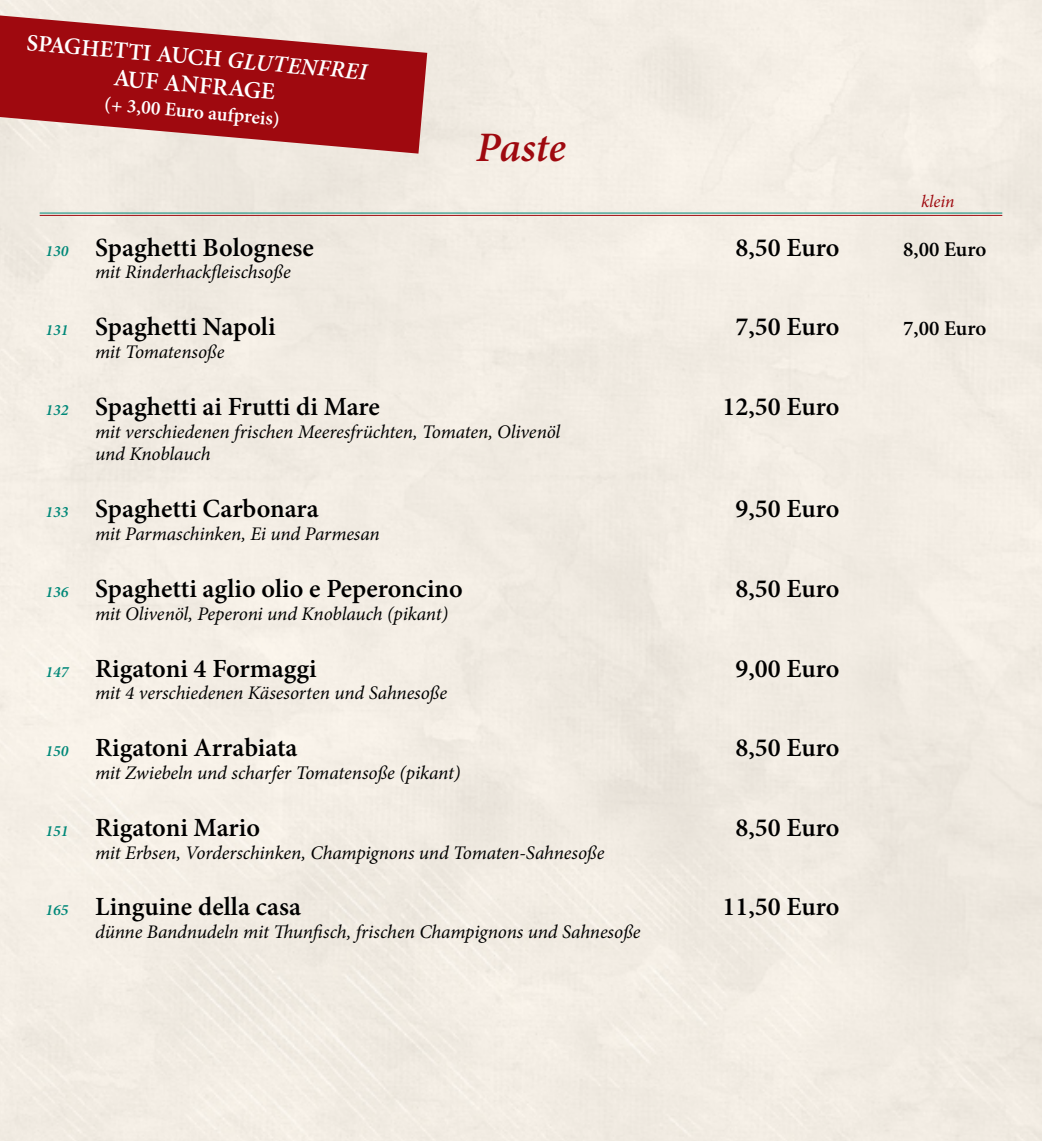
<style>
.page{position:relative;width:1042px;height:1141px;background:#fff}
.page>*{position:absolute;margin:0;border:0;box-sizing:border-box;transform-origin:0 0}
.t1{font:italic 600 42px "Minion Pro";letter-spacing:-.01em;color:#9f090f}
.t2{font:600 26.25px "Minion Pro";color:#000}
.t3{font:600 24.15px "Minion Pro";color:#fff}
.t4{font:600 23.45px "Minion Pro";color:#fff}
.t5{font:600 21px "Minion Pro";letter-spacing:-.005em;color:#000}
.t6{font:600 19.6px "Minion Pro";color:#fff}
.t7{font:italic 19.25px/22.8px "Minion Pro";letter-spacing:-.01em;color:#000}
.t8{font:italic 17.5px "Minion Pro";letter-spacing:-.005em;color:#9f090f}
.s1{font-style:italic}
.s2{font-style:italic;font-size:15.75px;color:#008878}
</style>
<div class="page">
<hr style="left:40px;top:213px;width:962px;height:1px;background:#008878">
<hr style="left:40px;top:215px;width:962px;height:1px;background:#9f090f">
<svg style="left:0;top:15px;width:427px;height:139px;background:#b54648"></svg>
<p class="t4" style="left:28px;top:26px;width:343px;rotate:5deg">SPAGHETTI AUCH <span class="s1">GLUTENFREI</span></p>
<p class="t3" style="left:115px;top:61px;width:163px;rotate:5deg">AUF ANFRAGE</p>
<p class="t6" style="left:106px;top:90px;width:178px;rotate:5deg">(+ 3,00 Euro aufpreis)</p>
<h1 class="t1" style="left:476px;top:118px;width:91px">Paste</h1>
<p class="t8" style="left:921px;top:190px;width:35px">klein</p>
<h2 class="t2" style="left:46px;top:229px;width:270px"><span class="s2">130</span> Spaghetti Bolognese</h2>
<h2 class="t2" style="left:735px;top:229px;width:105px">8,50 Euro</h2>
<p class="t5" style="left:903px;top:234px;width:85px">8,00 Euro</p>
<p class="t7" style="left:95px;top:261px;width:197px">mit Rinderhackfleischsoße</p>
<h2 class="t2" style="left:46px;top:309px;width:231px"><span class="s2">131</span> Spaghetti Napoli</h2>
<h2 class="t2" style="left:735px;top:309px;width:105px">7,50 Euro</h2>
<p class="t5" style="left:903px;top:314px;width:85px">7,00 Euro</p>
<p class="t7" style="left:95px;top:340px;width:131px">mit Tomatensoße</p>
<h2 class="t2" style="left:46px;top:388px;width:336px"><span class="s2">132</span> Spaghetti ai Frutti di Mare</h2>
<h2 class="t2" style="left:722px;top:388px;width:118px">12,50 Euro</h2>
<p class="t7" style="left:95px;top:420px;width:467px">mit verschiedenen frischen Meeresfrüchten, Tomaten, Olivenöl und Knoblauch</p>
<h2 class="t2" style="left:46px;top:491px;width:275px"><span class="s2">133</span> Spaghetti Carbonara</h2>
<h2 class="t2" style="left:735px;top:491px;width:105px">9,50 Euro</h2>
<p class="t7" style="left:95px;top:522px;width:286px">mit Parmaschinken, Ei und Parmesan</p>
<h2 class="t2" style="left:46px;top:570px;width:419px"><span class="s2">136</span> Spaghetti aglio olio e Peperoncino</h2>
<h2 class="t2" style="left:735px;top:570px;width:105px">8,50 Euro</h2>
<p class="t7" style="left:95px;top:602px;width:354px">mit Olivenöl, Peperoni und Knoblauch (pikant)</p>
<h2 class="t2" style="left:46px;top:650px;width:273px"><span class="s2">147</span> Rigatoni 4 Formaggi</h2>
<h2 class="t2" style="left:735px;top:650px;width:105px">9,00 Euro</h2>
<p class="t7" style="left:95px;top:682px;width:353px">mit 4 verschiedenen Käsesorten und Sahnesoße</p>
<h2 class="t2" style="left:46px;top:730px;width:253px"><span class="s2">150</span> Rigatoni Arrabiata</h2>
<h2 class="t2" style="left:735px;top:730px;width:105px">8,50 Euro</h2>
<p class="t7" style="left:95px;top:761px;width:367px">mit Zwiebeln und scharfer Tomatensoße (pikant)</p>
<h2 class="t2" style="left:46px;top:809px;width:216px"><span class="s2">151</span> Rigatoni Mario</h2>
<h2 class="t2" style="left:735px;top:809px;width:105px">8,50 Euro</h2>
<p class="t7" style="left:95px;top:841px;width:511px">mit Erbsen, Vorderschinken, Champignons und Tomaten-Sahnesoße</p>
<h2 class="t2" style="left:46px;top:889px;width:257px"><span class="s2">165</span> Linguine della casa</h2>
<h2 class="t2" style="left:722px;top:889px;width:118px">11,50 Euro</h2>
<p class="t7" style="left:95px;top:921px;width:547px">dünne Bandnudeln mit Thunfisch, frischen Champignons und Sahnesoße</p>
</div>
